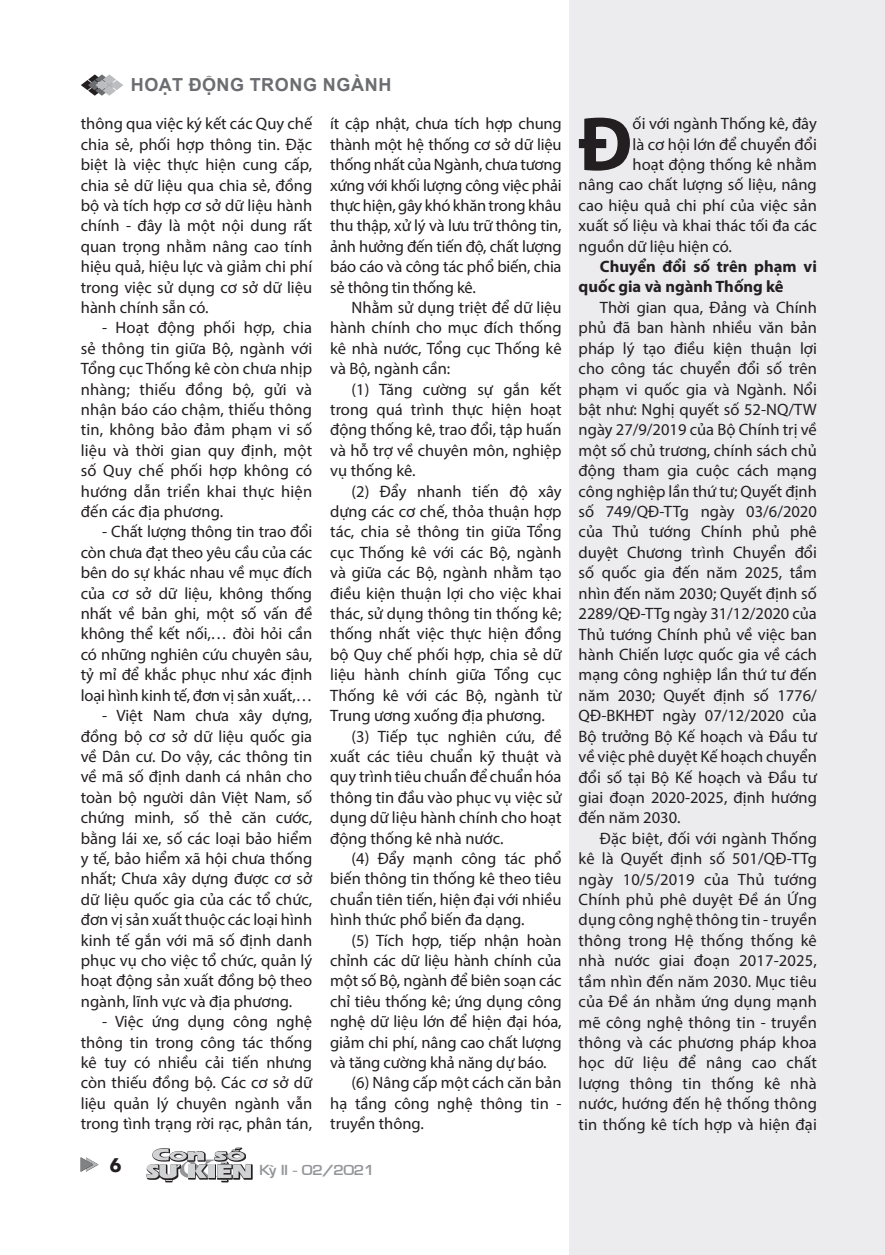
<style>
.page{position:relative;width:885px;height:1255px;background:#fff}
.page>*{position:absolute;margin:0;border:0;box-sizing:border-box;transform-origin:0 0}
.t1{font:700 76.65px "Myriad Pro";color:#231f20}
.t2{font:700 19.5px "Futura";color:#231f20}
.t3{font:700 18px "Arial";letter-spacing:.035em;color:#6c6d70}
.t4{font:16.5px/20.4px "Myriad Pro";color:#231f20;text-align:justify}
.t5{font:700 16.5px/20.4px "Myriad Pro";color:#231f20}
.t6{font:13.5px "VNI Eurasia Bold";color:#939598;scale:1.1 1}
</style>
<div class="page">
<div style="left:569px;top:0;width:315px;height:1254px;background:#ececee"></div>
<svg style="left:81px;top:74px;width:42px;height:22px"></svg>
<svg style="left:81px;top:1157px;width:17px;height:14px"></svg>
<div style="left:233px;top:1164px;width:19px;height:15px;background:#231f20"></div>
<svg style="left:146px;top:1147px;width:105px;height:35px"></svg>
<p class="t3" style="left:131px;top:72px;width:262px">HOẠT ĐỘNG TRONG NGÀNH</p>
<p class="t4" style="left:81px;top:113px;width:233px">thông qua việc ký kết các Quy chế chia sẻ, phối hợp thông tin. Đặc biệt là việc thực hiện cung cấp, chia sẻ dữ liệu qua chia sẻ, đồng bộ và tích hợp cơ sở dữ liệu hành chính - đây là một nội dung rất quan trọng nhằm nâng cao tính hiệu quả, hiệu lực và giảm chi phí trong việc sử dụng cơ sở dữ liệu hành chính sẵn có.</p>
<p class="t4" style="left:81px;top:317px;width:233px;text-indent:21px">- Hoạt động phối hợp, chia sẻ thông tin giữa Bộ, ngành với Tổng cục Thống kê còn chưa nhịp nhàng; thiếu đồng bộ, gửi và nhận báo cáo chậm, thiếu thông tin, không bảo đảm phạm vi số liệu và thời gian quy định, một số Quy chế phối hợp không có hướng dẫn triển khai thực hiện đến các địa phương.</p>
<p class="t4" style="left:81px;top:521px;width:233px;text-indent:21px">- Chất lượng thông tin trao đổi còn chưa đạt theo yêu cầu của các bên do sự khác nhau về mục đích của cơ sở dữ liệu, không thống nhất về bản ghi, một số vấn đề không thể kết nối,… đòi hỏi cần có những nghiên cứu chuyên sâu, tỷ mỉ để khắc phục như xác định loại hình kinh tế, đơn vị sản xuất,…</p>
<p class="t4" style="left:81px;top:705px;width:233px;text-indent:21px">- Việt Nam chưa xây dựng, đồng bộ cơ sở dữ liệu quốc gia về Dân cư. Do vậy, các thông tin về mã số định danh cá nhân cho toàn bộ người dân Việt Nam, số chứng minh, số thẻ căn cước, bằng lái xe, số các loại bảo hiểm y tế, bảo hiểm xã hội chưa thống nhất; Chưa xây dựng được cơ sở dữ liệu quốc gia của các tổ chức, đơn vị sản xuất thuộc các loại hình kinh tế gắn với mã số định danh phục vụ cho việc tổ chức, quản lý hoạt động sản xuất đồng bộ theo ngành, lĩnh vực và địa phương.</p>
<p class="t4" style="left:81px;top:1011px;width:233px;text-indent:21px">- Việc ứng dụng công nghệ thông tin trong công tác thống kê tuy có nhiều cải tiến nhưng còn thiếu đồng bộ. Các cơ sở dữ liệu quản lý chuyên ngành vẫn trong tình trạng rời rạc, phân tán,</p>
<p class="t4" style="left:330px;top:113px;width:233px">ít cập nhật, chưa tích hợp chung thành một hệ thống cơ sở dữ liệu thống nhất của Ngành, chưa tương xứng với khối lượng công việc phải thực hiện, gây khó khăn trong khâu thu thập, xử lý và lưu trữ thông tin, ảnh hưởng đến tiến độ, chất lượng báo cáo và công tác phổ biến, chia sẻ thông tin thống kê.</p>
<p class="t4" style="left:330px;top:297px;width:233px;text-indent:21px">Nhằm sử dụng triệt để dữ liệu hành chính cho mục đích thống kê nhà nước, Tổng cục Thống kê và Bộ, ngành cần:</p>
<p class="t4" style="left:330px;top:378px;width:233px;text-indent:21px">(1) Tăng cường sự gắn kết trong quá trình thực hiện hoạt động thống kê, trao đổi, tập huấn và hỗ trợ về chuyên môn, nghiệp vụ thống kê.</p>
<p class="t4" style="left:330px;top:480px;width:233px;text-indent:21px">(2) Đẩy nhanh tiến độ xây dựng các cơ chế, thỏa thuận hợp tác, chia sẻ thông tin giữa Tổng cục Thống kê với các Bộ, ngành và giữa các Bộ, ngành nhằm tạo điều kiện thuận lợi cho việc khai thác, sử dụng thông tin thống kê; thống nhất việc thực hiện đồng bộ Quy chế phối hợp, chia sẻ dữ liệu hành chính giữa Tổng cục Thống kê với các Bộ, ngành từ Trung ương xuống địa phương.</p>
<p class="t4" style="left:330px;top:725px;width:233px;text-indent:21px">(3) Tiếp tục nghiên cứu, đề xuất các tiêu chuẩn kỹ thuật và quy trình tiêu chuẩn để chuẩn hóa thông tin đầu vào phục vụ việc sử dụng dữ liệu hành chính cho hoạt động thống kê nhà nước.</p>
<p class="t4" style="left:330px;top:847px;width:233px;text-indent:21px">(4) Đẩy mạnh công tác phổ biến thông tin thống kê theo tiêu chuẩn tiên tiến, hiện đại với nhiều hình thức phổ biến đa dạng.</p>
<p class="t4" style="left:330px;top:929px;width:233px;text-indent:21px">(5) Tích hợp, tiếp nhận hoàn chỉnh các dữ liệu hành chính của một số Bộ, ngành để biên soạn các chỉ tiêu thống kê; ứng dụng công nghệ dữ liệu lớn để hiện đại hóa, giảm chi phí, nâng cao chất lượng và tăng cường khả năng dự báo.</p>
<p class="t4" style="left:330px;top:1072px;width:233px;text-indent:21px">(6) Nâng cấp một cách căn bản hạ tầng công nghệ thông tin - truyền thông.</p>
<p class="t2" style="left:109px;top:1150px;width:14px">6</p>
<p class="t6" style="left:259px;top:1160px;width:106px">KyøII - 02/2021</p>
<p class="t1" style="left:578px;top:94px;width:55px">Đ</p>
<p class="t4" style="left:632px;top:113px;width:186px">ối với ngành Thống kê, đây</p>
<p class="t4" style="left:632px;top:134px;width:186px">là cơ hội lớn để chuyển đổi</p>
<p class="t4" style="left:632px;top:154px;width:186px">hoạt động thống kê nhằm</p>
<p class="t4" style="left:578px;top:174px;width:240px">nâng cao chất lượng số liệu, nâng</p>
<p class="t4" style="left:578px;top:195px;width:240px">cao hiệu quả chi phí của việc sản</p>
<p class="t4" style="left:578px;top:215px;width:240px">xuất số liệu và khai thác tối đa các</p>
<p class="t4" style="left:578px;top:235px;width:155px">nguồn dữ liệu hiện có.</p>
<p class="t5" style="left:578px;top:256px;width:240px;text-indent:21px">Chuyển đổi số trên phạm vi quốc gia và ngành Thống kê</p>
<p class="t4" style="left:578px;top:297px;width:240px;text-indent:21px">Thời gian qua, Đảng và Chính phủ đã ban hành nhiều văn bản pháp lý tạo điều kiện thuận lợi cho công tác chuyển đổi số trên phạm vi quốc gia và Ngành. Nổi bật như: Nghị quyết số 52-NQ/TW ngày 27/9/2019 của Bộ Chính trị về một số chủ trương, chính sách chủ động tham gia cuộc cách mạng công nghiệp lần thứ tư; Quyết định số 749/QĐ-TTg ngày 03/6/2020 của Thủ tướng Chính phủ phê duyệt Chương trình Chuyển đổi số quốc gia đến năm 2025, tầm nhìn đến năm 2030; Quyết định số 2289/QĐ-TTg ngày 31/12/2020 của Thủ tướng Chính phủ về việc ban hành Chiến lược quốc gia về cách mạng công nghiệp lần thứ tư đến năm 2030; Quyết định số 1776/ QĐ-BKHĐT ngày 07/12/2020 của Bộ trưởng Bộ Kế hoạch và Đầu tư về việc phê duyệt Kế hoạch chuyển đổi số tại Bộ Kế hoạch và Đầu tư giai đoạn 2020-2025, định hướng đến năm 2030.</p>
<p class="t4" style="left:578px;top:827px;width:240px;text-indent:21px">Đặc biệt, đối với ngành Thống kê là Quyết định số 501/QĐ-TTg ngày 10/5/2019 của Thủ tướng Chính phủ phê duyệt Đề án Ứng dụng công nghệ thông tin - truyền thông trong Hệ thống thống kê nhà nước giai đoạn 2017-2025, tầm nhìn đến năm 2030. Mục tiêu của Đề án nhằm ứng dụng mạnh mẽ công nghệ thông tin - truyền thông và các phương pháp khoa học dữ liệu để nâng cao chất lượng thông tin thống kê nhà nước, hướng đến hệ thống thông tin thống kê tích hợp và hiện đại</p>
</div>
